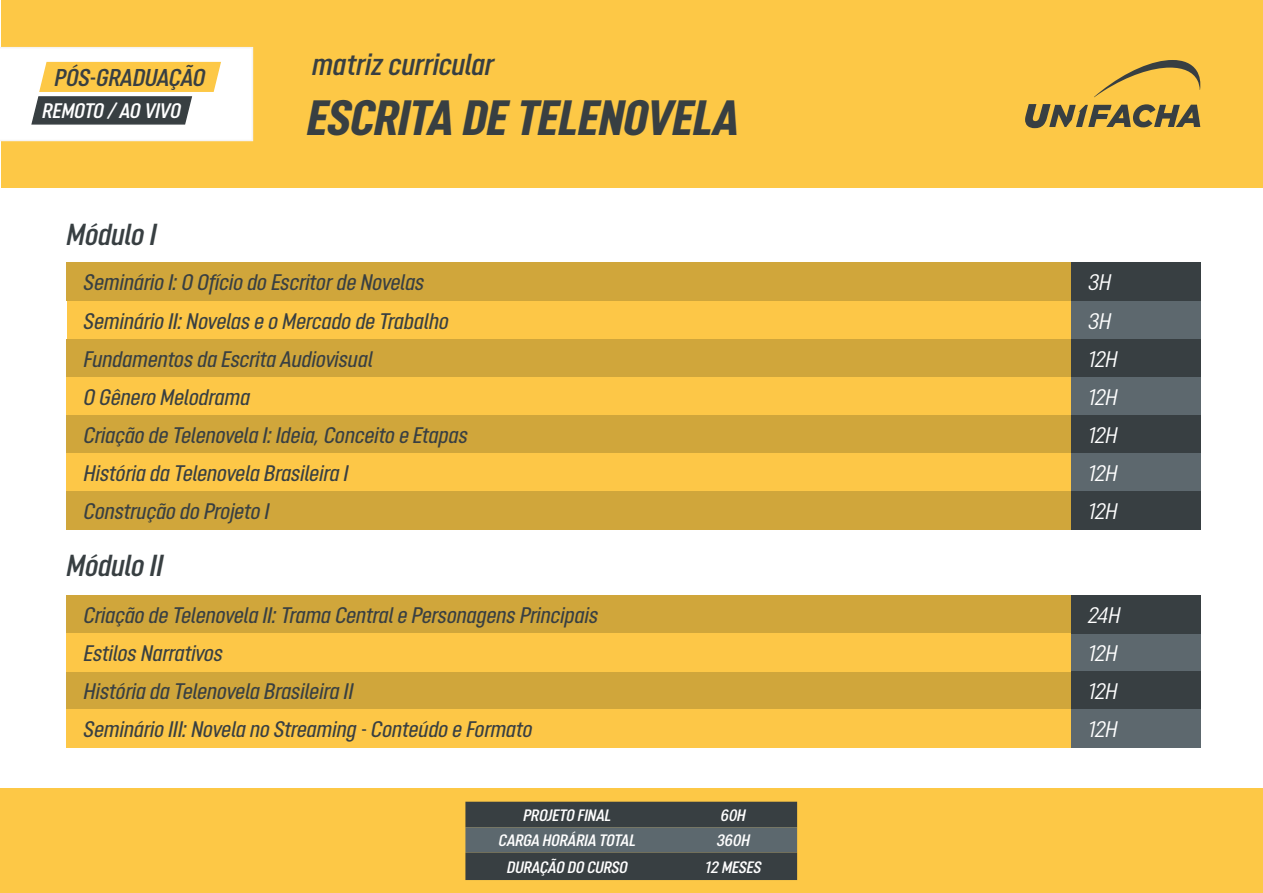
<style>
.page{position:relative;width:1263px;height:893px;background:#fff}
.page>*{position:absolute;margin:0;border:0;box-sizing:border-box;transform-origin:0 0}
.t1{font:italic 800 49.5px "Opinion Pro Condensed";color:#383f42}
.t2{font:italic 600 30.45px "Opinion Pro Condensed";color:#383f42}
.t3{font:italic 600 24.3px "Opinion Pro Condensed";color:#383f42}
.t4{font:italic 500 22.5px/38.1px "Opinion Pro Condensed";color:#383f42}
.t5{font:italic 22.5px/38.1px "Opinion Pro Condensed";letter-spacing:-.02em;color:#fff}
.t6{font:italic 600 21px "Opinion Pro Condensed";color:#fff}
.t7{font:italic 600 16.5px "Opinion Pro Condensed";color:#fff}
</style>
<div class="page">
<div style="left:67px;top:263px;width:1004px;height:38px;background:#d0a63b"></div>
<div style="left:67px;top:301px;width:1007px;height:39px;background:#fdc747"></div>
<div style="left:67px;top:339px;width:1004px;height:38px;background:#d0a63b"></div>
<div style="left:67px;top:377px;width:1004px;height:38px;background:#fdc747"></div>
<div style="left:67px;top:415px;width:1004px;height:39px;background:#d0a63b"></div>
<div style="left:67px;top:453px;width:1004px;height:39px;background:#fdc747"></div>
<div style="left:67px;top:595px;width:1004px;height:39px;background:#d0a63b"></div>
<div style="left:67px;top:634px;width:1004px;height:38px;background:#fdc747"></div>
<div style="left:67px;top:672px;width:1004px;height:37px;background:#d0a63b"></div>
<div style="left:1px;top:1px;width:1262px;height:187px;background:#fdc846"></div>
<svg style="left:1094px;top:60px;width:107px;height:37px"></svg>
<svg style="left:1025px;top:104px;width:175px;height:25px"></svg>
<svg style="left:0;top:47px;width:253px;height:94px"></svg>
<div style="left:1071px;top:263px;width:129px;height:38px;background:#383f42"></div>
<div style="left:1071px;top:301px;width:129px;height:39px;background:#5d686e"></div>
<div style="left:1071px;top:339px;width:129px;height:38px;background:#383f42"></div>
<div style="left:1071px;top:377px;width:129px;height:39px;background:#5d686e"></div>
<div style="left:1071px;top:415px;width:129px;height:39px;background:#383f42"></div>
<div style="left:1071px;top:453px;width:129px;height:39px;background:#5d686e"></div>
<div style="left:1071px;top:595px;width:129px;height:39px;background:#383f42"></div>
<div style="left:1071px;top:634px;width:129px;height:38px;background:#5d686e"></div>
<div style="left:1071px;top:671px;width:129px;height:39px;background:#383f42"></div>
<div style="left:1071px;top:710px;width:129px;height:38px;background:#5d686e"></div>
<div style="left:0;top:789px;width:1263px;height:104px;background:#fdc846"></div>
<svg style="left:465px;top:802px;width:332px;height:78px;background:#454d50"></svg>
<div style="left:67px;top:492px;width:1004px;height:38px;background:#d0a63b"></div>
<div style="left:1071px;top:492px;width:129px;height:38px;background:#383f42"></div>
<div style="left:67px;top:709px;width:1004px;height:39px;background:#fdc747"></div>
<p class="t3" style="left:55px;top:63px;width:152px">PÓS-GRADUAÇÃO</p>
<p class="t6" style="left:43px;top:98px;width:140px">REMOTO / AO VIVO</p>
<h2 class="t2" style="left:67px;top:217px;width:91px">Módulo I</h2>
<h2 class="t2" style="left:313px;top:46px;width:183px">matriz curricular</h2>
<h1 class="t1" style="left:308px;top:88px;width:433px">ESCRITA DE TELENOVELA</h1>
<p class="t4" style="left:84px;top:263px;width:385px">Seminário I: O Ofício do Escritor de Novelas Seminário II: Novelas e o Mercado de Trabalho Fundamentos da Escrita Audiovisual<br>O Gênero Melodrama<br>Criação de Telenovela I: Ideia, Conceito e Etapas História da Telenovela Brasileira I</p>
<p class="t5" style="left:1088px;top:263px;width:31px">3H<br>3H<br>12H<br>12H<br>12H<br>12H</p>
<p class="t4" style="left:84px;top:492px;width:187px">Construção do Projeto I</p>
<p class="t5" style="left:1088px;top:492px;width:31px">12H</p>
<h2 class="t2" style="left:67px;top:547px;width:98px">Módulo II</h2>
<p class="t4" style="left:84px;top:596px;width:516px">Criação de Telenovela II: Trama Central e Personagens Principais<br>Estilos Narrativos<br>História da Telenovela Brasileira II</p>
<p class="t4" style="left:84px;top:710px;width:450px">Seminário III: Novela no Streaming - Conteúdo e Formato</p>
<p class="t7" style="left:523px;top:805px;width:90px">PROJETO FINAL</p>
<p class="t7" style="left:721px;top:805px;width:27px">60H</p>
<p class="t7" style="left:499px;top:831px;width:139px">CARGA HORÁRIA TOTAL</p>
<p class="t7" style="left:717px;top:831px;width:35px">360H</p>
<p class="t7" style="left:507px;top:857px;width:122px">DURAÇÃO DO CURSO</p>
<p class="t7" style="left:705px;top:857px;width:58px">12 MESES</p>
<p class="t5" style="left:1088px;top:596px;width:34px">24H<br>12H<br>12H<br>12H</p>
</div>
